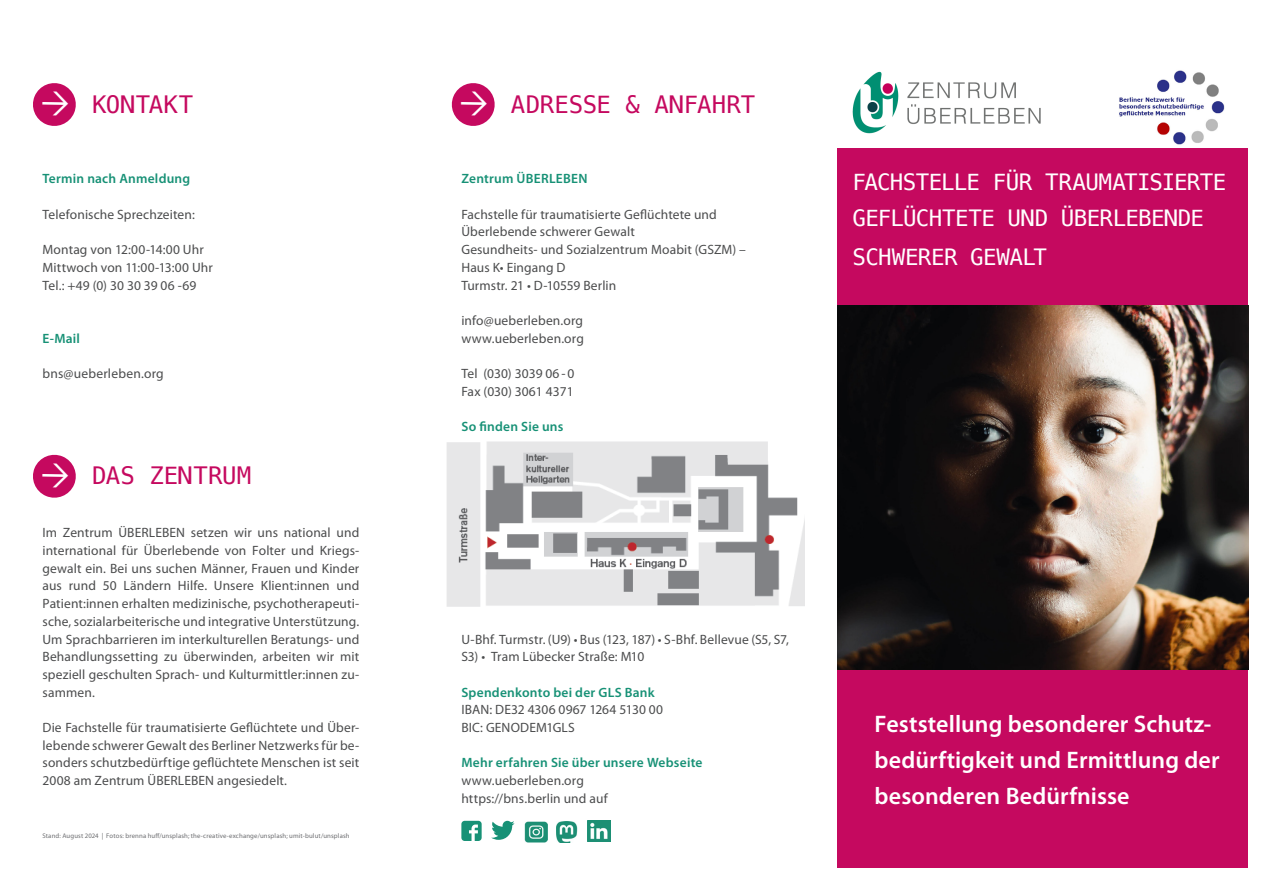
<style>
.page{position:relative;width:1263px;height:893px;background:#fff}
.page>*{position:absolute;margin:0;border:0;box-sizing:border-box;transform-origin:0 0}
.Untertitel{font:600 24px/36px "Myriad Pro";letter-spacing:.005em;color:#fff}
.Überschrift{font:24px "Menlo";letter-spacing:.005em;color:#c5095f}
.Titel{font:22.5px/36px "Menlo";letter-spacing:-.03em;color:#fff}
.Fliesstext_Body{font:13.5px/17.7px "Myriad Pro";letter-spacing:.01em;color:#4b4c4d;text-align:justify}
.Zwischenüberschrift{font:600 13.5px "Myriad Pro";letter-spacing:.015em;color:#179176}
.Zwischenüberschrift-2{font:13.5px "Myriad Pro";letter-spacing:.005em;color:#4b4c4d}
.Fliesstext_Body-2{font:6.75px "Myriad Pro";letter-spacing:.02em;color:#6c6d70}
</style>
<div class="page">
<div style="left:838px;top:148px;width:410px;height:719px;background:#c5095f"></div>
<img style="left:447px;top:441px;width:358px;height:166px">
<div style="left:461px;top:821px;width:21px;height:20px;background:#179176;border-radius:3px"></div>
<svg style="left:469px;top:824px;width:9px;height:17px"></svg>
<svg style="left:491px;top:821px;width:24px;height:19px"></svg>
<img style="left:838px;top:305px;width:410px;height:365px">
<img style="left:852px;top:71px;width:189px;height:63px">
<img style="left:1119px;top:70px;width:106px;height:75px">
<img style="left:524px;top:821px;width:23px;height:22px">
<img style="left:557px;top:822px;width:20px;height:21px">
<img style="left:588px;top:821px;width:22px;height:20px">
<svg style="left:33px;top:83px;width:43px;height:43px"></svg>
<svg style="left:33px;top:454px;width:43px;height:44px"></svg>
<svg style="left:451px;top:83px;width:44px;height:43px"></svg>
<p class="Überschrift" style="left:92px;top:87px;width:103px">KONTAKT</p>
<p class="Zwischenüberschrift" style="left:43px;top:170px;width:149px">Termin nach Anmeldung</p>
<p class="Fliesstext_Body" style="left:43px;top:205px;width:154px">Telefonische Sprechzeiten:</p>
<p class="Fliesstext_Body" style="left:43px;top:241px;width:163px">Montag von 12:00-14:00 Uhr</p>
<p class="Fliesstext_Body" style="left:43px;top:258px;width:172px">Mittwoch von 11:00-13:00 Uhr</p>
<p class="Fliesstext_Body" style="left:43px;top:276px;width:155px">Tel.: +49 (0) 30 30 39 06 -69</p>
<p class="Zwischenüberschrift" style="left:43px;top:329px;width:39px">E-Mail</p>
<p class="Fliesstext_Body" style="left:43px;top:364px;width:123px">bns@ueberleben.org</p>
<p class="Überschrift" style="left:92px;top:459px;width:161px">DAS ZENTRUM</p>
<p class="Fliesstext_Body" style="left:43px;top:524px;width:318px">Im Zentrum ÜBERLEBEN setzen wir uns national und international für Überlebende von Folter und Kriegs&shy;gewalt ein. Bei uns suchen Männer, Frauen und Kinder aus rund 50 Ländern Hilfe. Unsere Klient:innen und Patient:innen erhalten medizinische, psychotherapeuti&shy;sche, sozialarbeiterische und integrative Unterstützung.<br>Um Sprachbarrieren im interkulturellen Beratungs- und Behandlungssetting zu überwinden, arbeiten wir mit speziell geschulten Sprach- und Kulturmittler:innen zu&shy;sammen.</p>
<p class="Fliesstext_Body" style="left:43px;top:718px;width:318px">Die Fachstelle für traumatisierte Geflüchtete und Über&shy;lebende schwerer Gewalt des Berliner Netzwerks für be&shy;sonders schutzbedürftige geflüchtete Menschen ist seit 2008 am Zentrum ÜBERLEBEN angesiedelt.</p>
<p class="Fliesstext_Body-2" style="left:43px;top:832px;width:309px">Stand: August 2024 | Fotos: brenna huff/unsplash; the-creative-exchange/unsplash; umit-bulut/unsplash</p>
<p class="Überschrift" style="left:511px;top:87px;width:246px">ADRESSE &amp; ANFAHRT</p>
<p class="Zwischenüberschrift" style="left:461px;top:170px;width:128px">Zentrum ÜBERLEBEN</p>
<p class="Fliesstext_Body" style="left:461px;top:205px;width:257px">Fachstelle für traumatisierte Geflüchtete und</p>
<p class="Fliesstext_Body" style="left:461px;top:223px;width:175px">Überlebende schwerer Gewalt</p>
<p class="Fliesstext_Body" style="left:461px;top:241px;width:286px">Gesundheits- und Sozialzentrum Moabit (GSZM) –</p>
<p class="Fliesstext_Body" style="left:461px;top:258px;width:106px">Haus K• Eingang D</p>
<p class="Fliesstext_Body" style="left:461px;top:276px;width:156px">Turmstr. 21 • D-10559 Berlin</p>
<p class="Fliesstext_Body" style="left:461px;top:311px;width:123px">info@ueberleben.org</p>
<p class="Fliesstext_Body" style="left:461px;top:329px;width:124px">www.ueberleben.org</p>
<p class="Fliesstext_Body" style="left:461px;top:364px;width:114px">Tel (030) 3039 06 - 0</p>
<p class="Fliesstext_Body" style="left:461px;top:382px;width:114px">Fax (030) 3061 4371</p>
<p class="Zwischenüberschrift" style="left:461px;top:418px;width:104px">So finden Sie uns</p>
<p class="Titel" style="left:853px;top:164px;width:375px">FACHSTELLE FÜR TRAUMATISIERTE<br>GEFLÜCHTETE UND ÜBERLEBENDE</p>
<p class="Titel" style="left:853px;top:239px;width:196px">SCHWERER GEWALT</p>
<p class="Fliesstext_Body" style="left:461px;top:630px;width:329px">U-Bhf. Turmstr. (U9) • Bus (123, 187) • S-Bhf. Bellevue (S5, S7,<br>S3) • Tram Lübecker Straße: M10</p>
<p class="Zwischenüberschrift" style="left:461px;top:683px;width:195px">Spendenkonto bei der GLS Bank</p>
<p class="Zwischenüberschrift-2" style="left:461px;top:701px;width:203px">IBAN: DE32 4306 0967 1264 5130 00</p>
<p class="Fliesstext_Body" style="left:461px;top:718px;width:115px">BIC: GENODEM1GLS</p>
<p class="Zwischenüberschrift" style="left:461px;top:754px;width:243px">Mehr erfahren Sie über unsere Webseite</p>
<p class="Fliesstext_Body" style="left:461px;top:772px;width:124px">www.ueberleben.org</p>
<p class="Fliesstext_Body" style="left:461px;top:789px;width:148px">https://bns.berlin und auf</p>
<p class="Untertitel" style="left:874px;top:706px;width:347px">Feststellung besonderer Schutz&shy;bedürftigkeit und Ermittlung der besonderen Bedürfnisse</p>
</div>
